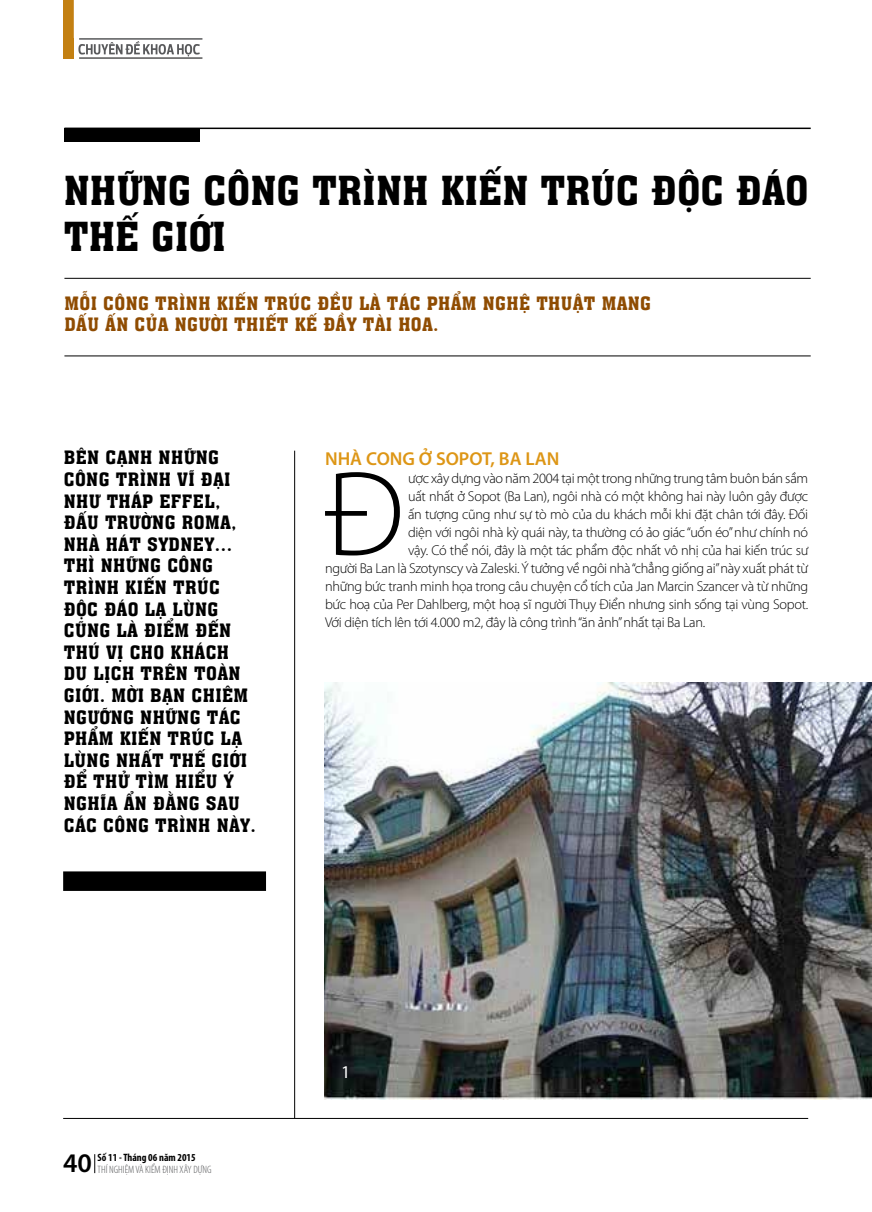
<style>
.page{position:relative;width:872px;height:1212px;background:#fff}
.page>*{position:absolute;margin:0;border:0;box-sizing:border-box;transform-origin:0 0}
.t1{font:300 121.05px "Myriad Pro";color:#000}
.t2{font:700 39px/46.8px "Aachen";color:#000}
.t3{font:600 27px "Myriad Pro";color:#000}
.t4{font:600 18.75px "Myriad Pro";color:#dd9616}
.t5{font:700 18px/21.6px "Aachen";letter-spacing:.02em;color:#000}
.t6{font:700 18px/21.6px "Aachen";letter-spacing:.02em;color:#8f4c02}
.t7{font:18px "Myriad Pro";color:#fff}
.t8{font:300 14.25px "Myriad Pro";letter-spacing:-.02em;color:#000}
.t9{font:300 condensed 10.65px "Myriad Pro";color:#58595b}
.t10{font:700 condensed 10.65px "Myriad Pro";color:#000}
</style>
<div class="page">
<div style="left:63px;top:0;width:11px;height:58px;background:#c38012"></div>
<hr style="left:79px;top:38px;width:123px;height:2px;background:#58595b">
<hr style="left:79px;top:58px;width:123px;height:1px;background:#000">
<svg style="left:94px;top:1154px;width:1px;height:19px"></svg>
<hr style="left:63px;top:1118px;width:745px;height:1px;background:#000">
<svg style="left:78px;top:41px;width:122px;height:15px"></svg>
<div style="left:64px;top:128px;width:135px;height:13px;background:#000"></div>
<hr style="left:64px;top:128px;width:746px;height:1px;background:#000">
<hr style="left:64px;top:356px;width:746px;height:1px;background:#000">
<hr style="left:64px;top:278px;width:746px;height:1px;background:#000">
<hr style="left:294px;top:451px;width:1px;height:667px;background:#000">
<div style="left:63px;top:871px;width:203px;height:20px;background:#000"></div>
<img style="left:324px;top:682px;width:548px;height:417px">
<h2 class="t2" style="left:64px;top:165px;width:746px">NHỮNG CÔNG TRÌNH KIẾN TRÚC ĐỘC ĐÁO<br>THẾ GIỚI</h2>
<p class="t6" style="left:64px;top:291px;width:588px">MỖI CÔNG TRÌNH KIẾN TRÚC ĐỀU LÀ TÁC PHẨM NGHỆ THUẬT MANG<br>DẤU ẤN CỦA NGƯỜI THIẾT KẾ ĐẦY TÀI HOA.</p>
<p class="t5" style="left:64px;top:446px;width:194px">BÊN CẠNH NHỮNG<br>CÔNG TRÌNH VĨ ĐẠI<br>NHƯ THÁP EFFEL,<br>ĐẤU TRƯỜNG ROMA,<br>NHÀ HÁT SYDNEY…<br>THÌ NHỮNG CÔNG<br>TRÌNH KIẾN TRÚC<br>ĐỘC ĐÁO LẠ LÙNG<br>CŨNG LÀ ĐIỂM ĐẾN<br>THÚ VỊ CHO KHÁCH<br>DU LỊCH TRÊN TOÀN<br>GIỚI. MỜI BẠN CHIÊM<br>NGƯỠNG NHỮNG TÁC<br>PHẨM KIẾN TRÚC LẠ<br>LÙNG NHẤT THẾ GIỚI<br>ĐỂ THỬ TÌM HIỂU Ý<br>NGHĨA ẨN ĐẰNG SAU<br>CÁC CÔNG TRÌNH NÀY.</p>
<h3 class="t4" style="left:325px;top:446px;width:236px">NHÀ CONG Ở SOPOT, BA LAN</h3>
<h1 class="t1" style="left:326px;top:441px;width:80px">Đ</h1>
<p class="t8" style="left:408px;top:469px;width:401px">ược xây dựng vào năm 2004 tại một trong những trung tâm buôn bán sầm</p>
<p class="t8" style="left:408px;top:487px;width:401px">uất nhất ở Sopot (Ba Lan), ngôi nhà có một không hai này luôn gây được</p>
<p class="t8" style="left:408px;top:505px;width:401px">ấn tượng cũng như sự tò mò của du khách mỗi khi đặt chân tới đây. Đối</p>
<p class="t8" style="left:408px;top:523px;width:401px">diện với ngôi nhà kỳ quái này, ta thường có ảo giác “uốn éo” như chính nó</p>
<p class="t8" style="left:408px;top:541px;width:401px">vậy. Có thể nói, đây là một tác phẩm độc nhất vô nhị của hai kiến trúc sư</p>
<p class="t8" style="left:325px;top:559px;width:484px">người Ba Lan là Szotynscy và Zaleski. Ý tưởng về ngôi nhà “chẳng giống ai” này xuất phát từ</p>
<p class="t8" style="left:325px;top:577px;width:484px">những bức tranh minh họa trong câu chuyện cổ tích của Jan Marcin Szancer và từ những</p>
<p class="t8" style="left:325px;top:595px;width:485px">bức hoạ của Per Dahlberg, một hoạ sĩ người Thụy Điển nhưng sinh sống tại vùng Sopot.</p>
<p class="t8" style="left:325px;top:613px;width:382px">Với diện tích lên tới 4.000 m2, đây là công trình “ăn ảnh” nhất tại Ba Lan.</p>
<p class="t10" style="left:98px;top:1150px;width:100px">Số 11 - Tháng 06 năm 2015</p>
<h3 class="t3" style="left:63px;top:1146px;width:30px">40</h3>
<p class="t9" style="left:98px;top:1163px;width:115px">THÍ NGHIỆM VÀ KIỂM ĐỊNH XÂY DỰNG</p>
<p class="t7" style="left:341px;top:1060px;width:11px">1</p>
</div>
